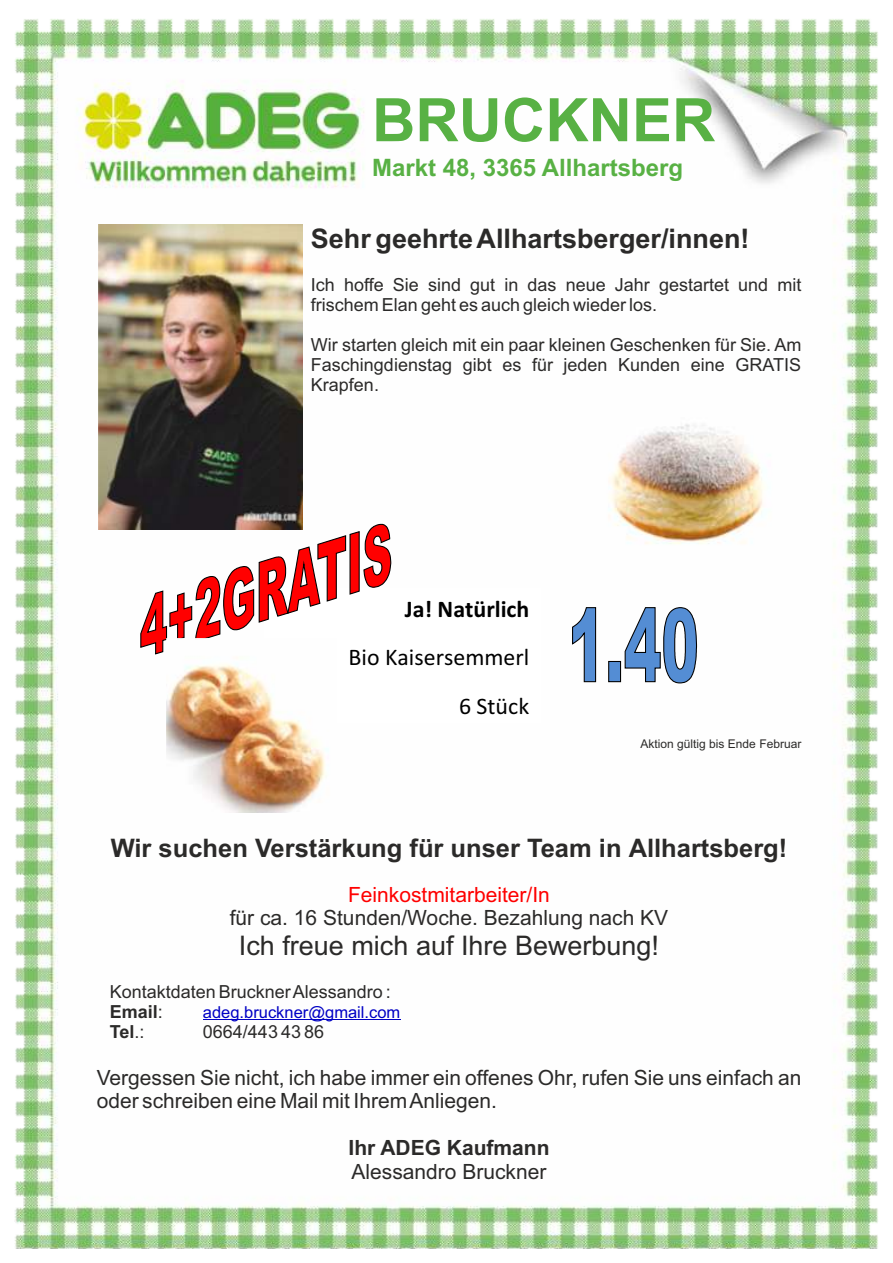
<style>
.page{position:relative;width:893px;height:1263px;background:#fff}
.page>*{position:absolute;margin:0;border:0;box-sizing:border-box;transform-origin:0 0}
.t1{font:700 60px "Arial";color:#58b144}
.t2{font:700 27px "Arial";color:#2b2a29}
.t3{font:27px "Arial";color:#2b2a29}
.t4{font:700 25.5px "Arial";color:#2b2a29}
.t5{font:700 24px "Arial";color:#58b144}
.t6{font:23.85px/48.6px "Calibri";color:#000;text-align:right}
.t7{font:700 23.85px "Calibri";color:#000}
.t8{font:21px/23.4px "Arial";color:#2b2a29}
.t9{font:21px "Arial";color:#f00}
.t10{font:700 21px "Arial";color:#2b2a29}
.t11{font:18px/20.1px "Arial";color:#2b2a29}
.t12{font:700 18px "Arial";color:#2b2a29}
.t13{font:16.5px "Arial";color:#0000c4}
.t14{font:12px "Arial";color:#2b2a29}
.s1{font-weight:700}
.s2{font-weight:400}
</style>
<div class="page">
<img style="left:15px;top:19px;width:863px;height:1230px">
<hr style="left:203px;top:1019px;width:197px;height:1px;background:#0000c4">
<img style="left:99px;top:225px;width:203px;height:305px">
<img style="left:590px;top:381px;width:195px;height:195px">
<div style="left:609px;top:661px;width:11px;height:21px;background:#548dd4"></div>
<svg style="left:571px;top:607px;width:26px;height:76px"></svg>
<div style="left:608px;top:661px;width:13px;height:21px;border:1px solid #000"></div>
<svg style="left:624px;top:606px;width:74px;height:78px"></svg>
<div style="left:264px;top:588px;width:277px;height:134px;background:#fff"></div>
<svg style="left:140px;top:523px;width:252px;height:132px"></svg>
<img style="left:166px;top:639px;width:170px;height:173px">
<h1 class="t1" style="left:372px;top:98px;width:345px">BRUCKNER</h1>
<h3 class="t5" style="left:372px;top:158px;width:313px">Markt 48, 3365 Allhartsberg</h3>
<h2 class="t2" style="left:311px;top:229px;width:440px">Sehr geehrte Allhartsberger/innen!</h2>
<p class="t11" style="left:311px;top:276px;width:492px">Ich hoffe Sie sind gut in das neue Jahr gestartet und mit frischem Elan geht es auch gleich wieder los.</p>
<p class="t11" style="left:311px;top:336px;width:492px;text-align:justify">Wir starten gleich mit ein paar kleinen Geschenken für Sie. Am Faschingdienstag gibt es für jeden Kunden eine GRATIS Krapfen.</p>
<h3 class="t7" style="left:405px;top:599px;width:126px">Ja! Natürlich</h3>
<h3 class="t6" style="left:349px;top:635px;width:182px">Bio Kaisersemmerl<br>6 Stück</h3>
<p class="t14" style="left:641px;top:739px;width:162px">Aktion gültig bis Ende Februar</p>
<h3 class="t4" style="left:111px;top:838px;width:678px">Wir suchen Verstärkung für unser Team in Allhartsberg!</h3>
<p class="t9" style="left:348px;top:886px;width:203px">Feinkostmitarbeiter/In</p>
<p class="t8" style="left:230px;top:908px;width:440px">für ca. 16 Stunden/Woche. Bezahlung nach KV</p>
<h2 class="t3" style="left:239px;top:936px;width:422px">Ich freue mich auf Ihre Bewerbung!</h2>
<p class="t11" style="left:110px;top:983px;width:283px">Kontaktdaten Bruckner Alessandro :<br><span class="s1">Email</span>:</p>
<p class="t13" style="left:203px;top:1006px;width:199px">adeg.bruckner@gmail.com</p>
<p class="t12" style="left:110px;top:1025px;width:36px">Tel<span class="s2">.:</span></p>
<p class="t11" style="left:203px;top:1023px;width:123px">0664/443 43 86</p>
<p class="t8" style="left:97px;top:1067px;width:706px">Vergessen Sie nicht, ich habe immer ein offenes Ohr, rufen Sie uns einfach an oder schreiben eine Mail mit Ihrem Anliegen.</p>
<p class="t10" style="left:348px;top:1140px;width:203px">Ihr ADEG Kaufmann</p>
<p class="t8" style="left:352px;top:1161px;width:196px">Alessandro Bruckner</p>
</div>
